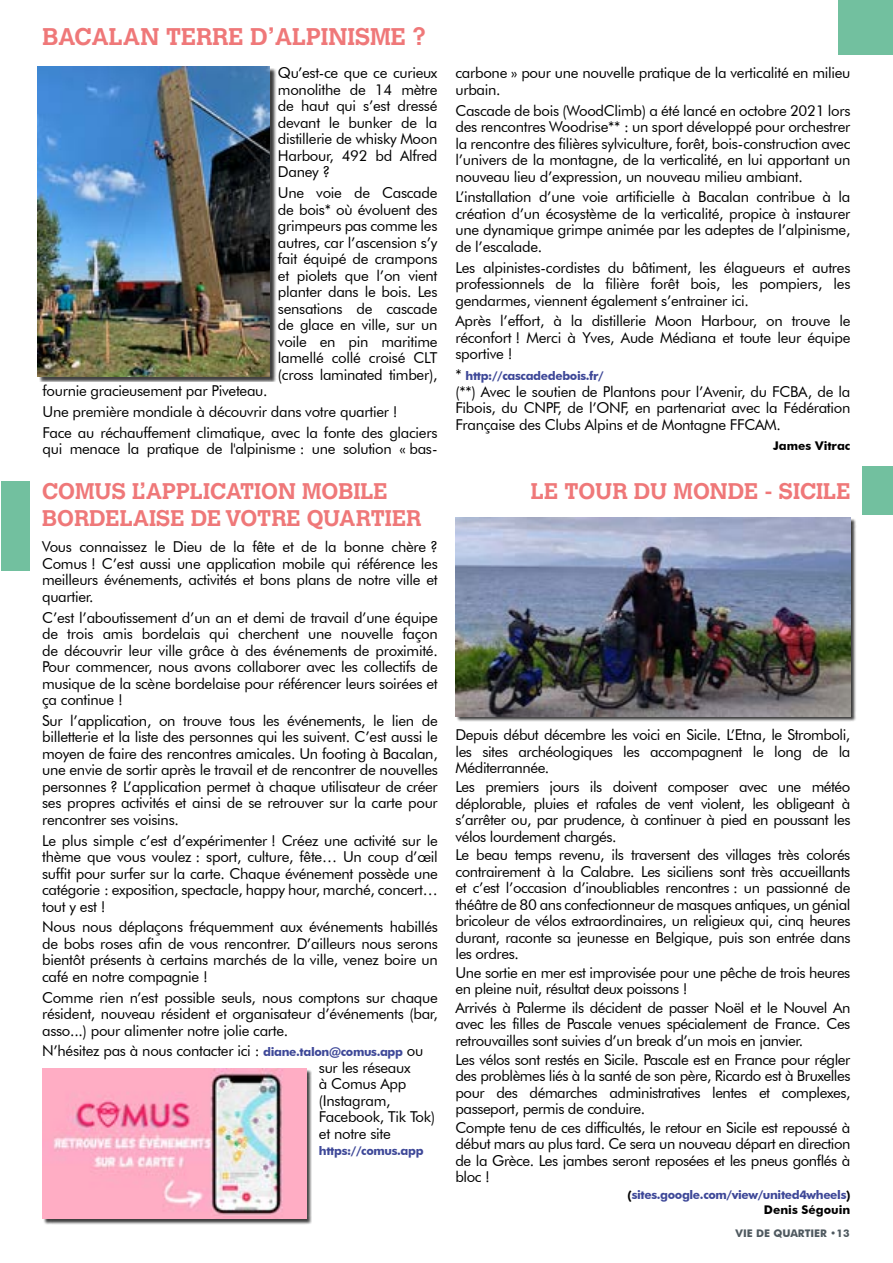
<style>
.page{position:relative;width:893px;height:1263px;background:#fff}
.page>*{position:absolute;margin:0;border:0;box-sizing:border-box;transform-origin:0 0}
.t1{font:700 24px "Calvert";color:#ef7879}
.t2{font:700 22.5px "Calvert";color:#ef7879}
.t3{font:15px/16.5px "Futura BT";letter-spacing:-.02em;color:#000;text-align:justify}
.t4{font:700 12px/15px "Futura BT";letter-spacing:-.03em;color:#3e4898;text-align:right}
.t5{font:700 12px "Futura BT";color:#000}
.t6{font:700 10.5px "Futura BT";color:#4f595f}
.s1{font-weight:400;font-size:15px;color:#000}
.s2{font-weight:700;font-size:12px;color:#3e4898}
.s3{color:#000}
</style>
<div class="page">
<div style="left:839px;top:0;width:54px;height:54px;background:#72c09f"></div>
<div style="left:1px;top:481px;width:28px;height:90px;background:#72c09f"></div>
<div style="left:863px;top:467px;width:30px;height:48px;background:#72c09f"></div>
<div style="left:39px;top:69px;width:237px;height:313px;background:#000;opacity:.75"></div>
<img style="left:37px;top:67px;width:232px;height:309px">
<div style="left:456px;top:518px;width:400px;height:204px;background:#000;opacity:.75"></div>
<img style="left:455px;top:518px;width:395px;height:198px">
<div style="left:43px;top:1069px;width:268px;height:156px;background:#000;opacity:.75"></div>
<img style="left:43px;top:1068px;width:263px;height:151px">
<h1 class="t1" style="left:43px;top:22px;width:385px">BACALAN TERRE D’ALPINISME ?</h1>
<p class="t3" style="left:278px;top:65px;width:161px">Qu’est-ce que ce curieux monolithe de 14 mètre de haut qui s’est dressé devant le bunker de la distillerie de whisky Moon Harbour, 492 bd Alfred Daney ?</p>
<p class="t3" style="left:278px;top:184px;width:161px">Une voie de Cascade de bois* où évoluent des grimpeurs pas comme les autres, car l’ascension s’y fait équipé de crampons et piolets que l’on vient planter dans le bois. Les sensations de cascade de glace en ville, sur un voile en pin maritime lamellé collé croisé CLT (cross laminated timber),</p>
<p class="t3" style="left:43px;top:380px;width:396px;line-height:20.7px;text-align:left">fournie gracieusement par Piveteau.<br>Une première mondiale à découvrir dans votre quartier !<br>Face au réchauffement climatique, avec la fonte des glaciers</p>
<p class="t3" style="left:43px;top:440px;width:396px">qui menace la pratique de l'alpinisme : une solution « bas-</p>
<p class="t3" style="left:455px;top:65px;width:396px">carbone » pour une nouvelle pratique de la verticalité en milieu urbain.</p>
<p class="t3" style="left:455px;top:102px;width:396px">Cascade de bois (WoodClimb) a été lancé en octobre 2021 lors des rencontres Woodrise** : un sport développé pour orchestrer la rencontre des filières sylviculture, forêt, bois-construction avec l’univers de la montagne, de la verticalité, en lui apportant un nouveau lieu d’expression, un nouveau milieu ambiant.</p>
<p class="t3" style="left:455px;top:189px;width:396px">L’installation d’une voie artificielle à Bacalan contribue à la création d’un écosystème de la verticalité, propice à instaurer une dynamique grimpe animée par les adeptes de l’alpinisme, de l’escalade.</p>
<p class="t3" style="left:455px;top:259px;width:396px">Les alpinistes-cordistes du bâtiment, les élagueurs et autres professionnels de la filière forêt bois, les pompiers, les gendarmes, viennent également s’entrainer ici.</p>
<p class="t3" style="left:455px;top:313px;width:396px">Après l’effort, à la distillerie Moon Harbour, on trouve le réconfort ! Merci à Yves, Aude Médiana et toute leur équipe sportive !</p>
<p class="t4" style="left:455px;top:368px;width:150px"><span class="s1">*</span> http://cascadedebois.fr/</p>
<p class="t3" style="left:455px;top:383px;width:396px">(**) Avec le soutien de Plantons pour l’Avenir, du FCBA, de la Fibois, du CNPF, de l’ONF, en partenariat avec la Fédération Française des Clubs Alpins et de Montagne FFCAM.</p>
<p class="t5" style="left:773px;top:439px;width:79px">James Vitrac</p>
<h2 class="t2" style="left:42px;top:477px;width:347px">COMUS L’APPLICATION MOBILE</h2>
<h2 class="t2" style="left:531px;top:477px;width:321px">LE TOUR DU MONDE - SICILE</h2>
<h2 class="t2" style="left:42px;top:504px;width:381px">BORDELAISE DE VOTRE QUARTIER</h2>
<p class="t3" style="left:42px;top:539px;width:397px">Vous connaissez le Dieu de la fête et de la bonne chère ?<br>Comus ! C’est aussi une application mobile qui référence les meilleurs événements, activités et bons plans de notre ville et quartier.</p>
<p class="t3" style="left:42px;top:609px;width:397px">C’est l’aboutissement d’un an et demi de travail d’une équipe de trois amis bordelais qui cherchent une nouvelle façon de découvrir leur ville grâce à des événements de proximité.<br>Pour commencer, nous avons collaborer avec les collectifs de musique de la scène bordelaise pour référencer leurs soirées et ça continue !</p>
<p class="t3" style="left:42px;top:712px;width:397px">Sur l’application, on trouve tous les événements, le lien de billetterie et la liste des personnes qui les suivent. C’est aussi le moyen de faire des rencontres amicales. Un footing à Bacalan, une envie de sortir après le travail et de rencontrer de nouvelles personnes ? L’application permet à chaque utilisateur de créer ses propres activités et ainsi de se retrouver sur la carte pour rencontrer ses voisins.</p>
<p class="t3" style="left:42px;top:832px;width:397px">Le plus simple c’est d’expérimenter ! Créez une activité sur le thème que vous voulez : sport, culture, fête… Un coup d’œil suffit pour surfer sur la carte. Chaque événement possède une catégorie : exposition, spectacle, happy hour, marché, concert… tout y est !</p>
<p class="t3" style="left:42px;top:919px;width:397px">Nous nous déplaçons fréquemment aux événements habillés de bobs roses afin de vous rencontrer. D’ailleurs nous serons bientôt présents à certains marchés de la ville, venez boire un café en notre compagnie !</p>
<p class="t3" style="left:42px;top:989px;width:397px">Comme rien n’est possible seuls, nous comptons sur chaque résident, nouveau résident et organisateur d’événements (bar, asso...) pour alimenter notre jolie carte.</p>
<p class="t3" style="left:319px;top:1043px;width:118px;text-align:left;text-indent:-277px">N’hésitez pas à nous contacter ici : <span class="s2">diane.talon@comus.app</span> ou sur les réseaux<br>à Comus App (Instagram,<br>Facebook, Tik Tok) et notre site</p>
<p class="t4" style="left:319px;top:1143px;width:106px">https://comus.app</p>
<p class="t3" style="left:455px;top:727px;width:396px">Depuis début décembre les voici en Sicile. L’Etna, le Stromboli, les sites archéologiques les accompagnent le long de la Méditerrannée.</p>
<p class="t3" style="left:455px;top:778px;width:396px">Les premiers jours ils doivent composer avec une météo déplorable, pluies et rafales de vent violent, les obligeant à s’arrêter ou, par prudence, à continuer à pied en poussant les vélos lourdement chargés.</p>
<p class="t3" style="left:455px;top:846px;width:396px">Le beau temps revenu, ils traversent des villages très colorés contrairement à la Calabre. Les siciliens sont très accueillants et c’est l’occasion d’inoubliables rencontres : un passionné de théâtre de 80 ans confectionneur de masques antiques, un génial bricoleur de vélos extraordinaires, un religieux qui, cinq heures durant, raconte sa jeunesse en Belgique, puis son entrée dans les ordres.</p>
<p class="t3" style="left:455px;top:964px;width:396px">Une sortie en mer est improvisée pour une pêche de trois heures en pleine nuit, résultat deux poissons !</p>
<p class="t3" style="left:455px;top:999px;width:396px">Arrivés à Palerme ils décident de passer Noël et le Nouvel An avec les filles de Pascale venues spécialement de France. Ces retrouvailles sont suivies d’un break d’un mois en janvier.</p>
<p class="t3" style="left:455px;top:1051px;width:396px">Les vélos sont restés en Sicile. Pascale est en France pour régler des problèmes liés à la santé de son père, Ricardo est à Bruxelles pour des démarches administratives lentes et complexes, passeport, permis de conduire.</p>
<p class="t3" style="left:455px;top:1119px;width:396px">Compte tenu de ces difficultés, le retour en Sicile est repoussé à début mars au plus tard. Ce sera un nouveau départ en direction de la Grèce. Les jambes seront reposées et les pneus gonflés à bloc !</p>
<p class="t4" style="left:627px;top:1187px;width:225px"><span class="s3">(</span>sites.google.com/view/united4wheels<span class="s3">)<br>Denis Ségouin</span></p>
<p class="t6" style="left:736px;top:1227px;width:115px">VIE DE QUARTIER •13</p>
</div>
